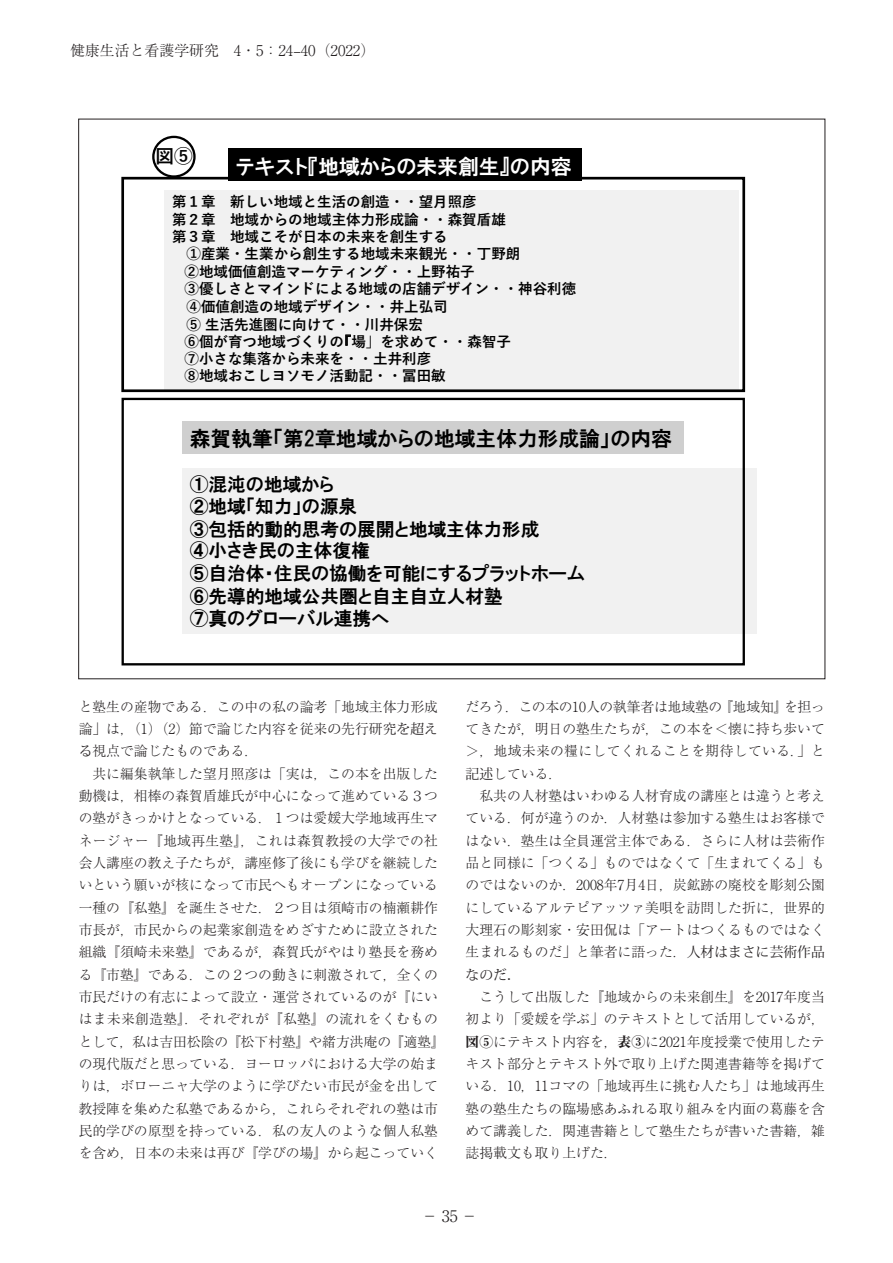
<style>
.page{position:relative;width:893px;height:1263px;background:#fff}
.page>*{position:absolute;margin:0;border:0;box-sizing:border-box;transform-origin:0 0}
.t1{font:20.7px "HGP Gothic E";color:#000}
.t2{font:20.7px "HGP Gothic E";color:#fff}
.t3{font:18.6px/22.4px "HGP Gothic E";color:#000}
.t4{font:700 18.6px "Yu Gothic";color:#000}
.t5{font:300 15.9px "Ryumin Pr 6 N";color:#231f20}
.t6{font:300 14.85px "Ryumin Pr 6 N";color:#231f20}
.t7{font:700 14.55px "Yu Gothic";color:#000}
.本文-ｍ-行頭1字下げ{font:300 13.8px/22.4px "Ryumin Pr 6 N";color:#231f20;text-align:justify}
.s1{font-family:"HGP Gothic E";font-weight:400;font-size:14.25px}
.s2{font-family:"Koz Min Pr 6 N";font-weight:400}
.s3{font-weight:800}
</style>
<div class="page">
<div style="left:182px;top:468px;width:575px;height:165px;background:#f1f1f1"></div>
<div style="left:165px;top:190px;width:574px;height:201px;background:#f1f1f1"></div>
<div style="left:228px;top:148px;width:354px;height:33px;background:#000"></div>
<div style="left:182px;top:421px;width:502px;height:32px;background:#cfcfcf"></div>
<div style="left:122px;top:398px;width:623px;height:267px;border:2px solid #000"></div>
<div style="left:121px;top:177px;width:624px;height:215px;border:3px solid #000"></div>
<div style="left:152px;top:136px;width:44px;height:42px;border:2px solid #000;border-radius:50%"></div>
<p class="t6" style="left:70px;top:38px;width:307px">健康生活と看護学研究　4・5：24–40（2022）</p>
<p class="t4" style="left:156px;top:146px;width:39px">図⑤</p>
<p class="t2" style="left:236px;top:156px;width:337px">テキスト『地域からの未来創生』の内容</p>
<p class="t7" style="left:172px;top:194px;width:306px">第１章 新しい地域と⽣活の創造・・望⽉照彦</p>
<p class="t7" style="left:172px;top:211px;width:335px">第２章 地域からの地域主体⼒形成論・・森賀盾雄</p>
<p class="t7" style="left:172px;top:229px;width:277px">第３章 地域こそが⽇本の未来を創⽣する</p>
<p class="t7" style="left:187px;top:245px;width:335px">①産業・⽣業から創⽣する地域未来観光・・丁野朗</p>
<p class="t7" style="left:185px;top:263px;width:292px">②地域価値創造マーケティング・・上野祐⼦</p>
<p class="t7" style="left:185px;top:281px;width:393px">③優しさとマインドによる地域の店舗デザイン・・神⾕利徳</p>
<p class="t7" style="left:187px;top:298px;width:263px">④価値創造の地域デザイン・・井上弘司</p>
<p class="t7" style="left:187px;top:316px;width:238px">⑤ ⽣活先進圏に向けて・・川井保宏</p>
<p class="t7" style="left:185px;top:333px;width:328px">⑥個が育つ地域づくりの<span class="s1">「</span>場」を求めて・・森智⼦</p>
<p class="t7" style="left:185px;top:350px;width:248px">⑦⼩さな集落から未来を・・⼟井利彦</p>
<p class="t7" style="left:185px;top:368px;width:263px">⑧地域おこしヨソモノ活動記・・冨⽥敏</p>
<p class="t1" style="left:190px;top:429px;width:484px">森賀執筆「第2章地域からの地域主体力形成論」の内容</p>
<p class="t3" style="left:190px;top:473px;width:397px">①混沌の地域から<br>②地域「知力」の源泉<br>③包括的動的思考の展開と地域主体力形成<br>④小さき民の主体復権<br>⑤自治体・住民の協働を可能にするプラットホーム<br>⑥先導的地域公共圏と自主自立人材塾<br>⑦真のグローバル連携へ</p>
<p class="本文-ｍ-行頭1字下げ" style="left:79px;top:694px;width:361px">と塾生の産物である．この中の私の論考「地域主体力形成論」は，（1）（2）節で論じた内容を従来<span class="s2">の</span>先行研究<span class="s2">を超える</span>視点で論じたものである．</p>
<p class="本文-ｍ-行頭1字下げ" style="left:79px;top:761px;width:368px;text-align:center">共に編集執筆した望月照彦は「実は，この本を出版した<br>動機は，相棒の森賀盾雄氏が中心になって進めている３つの塾がきっかけとなっている．１つは愛媛大学地域再生マネージャー『地域再生塾』，これは森賀教授の大学での社会人講座の教え子たちが，講座修了後にも学びを継続したいという願いが核になって市民へもオープンになっている一種の『私塾』を誕生させた．２つ目は須崎市の楠瀬耕作市長が，市民からの起業家創造をめざすために設立された組織『須崎未来塾』であるが，森賀氏がやはり塾長を務める『市塾』である．この２つの動きに刺激されて，全くの市民だけの有志によって設立・運営されているのが『にいはま未来創造塾』．それぞれが『私塾』の流れをくむものとして，私は吉田松陰の『松下村塾』や緒方洪庵の『適塾』の現代版だと思っている．ヨーロッパにおける大学の始まりは，ボローニャ大学のように学びたい市民が金を出して教授陣を集めた私塾であるから，これらそれぞれの塾は市民的学びの原型を持っている．私の友人のような個人私塾を含め，日本の未来は再び『学びの場』から起こっていく</p>
<p class="本文-ｍ-行頭1字下げ" style="left:466px;top:694px;width:361px">だろう．この本の10人の執筆者は地域塾の『地域知』を担ってきたが，明日の塾生たちが，この本を＜懐に持ち歩いて＞，地域未来の糧にしてくれることを期待している．」と<span class="s2">記述</span>している．</p>
<p class="本文-ｍ-行頭1字下げ" style="left:466px;top:784px;width:361px;text-indent:14px">私共の人材塾<span class="s2">は</span>いわゆる人材育成の講座とは違うと考えている．何が違うのか．人材塾は参加する塾生はお客様ではない．塾生は全員運営主体である．さらに人材は芸術作品と同様に「つくる」ものではなくて「生まれてくる」ものではないのか．2008年7月4日，炭鉱跡の廃校を彫刻公園にしているアルテピアッツァ美唄を訪問した折に，世界的大理石の彫刻家・安田侃は「アートはつくるものではなく生まれるものだ」と筆者に語った．<span class="s2">人材はまさに芸術作品なのだ．</span></p>
<p class="本文-ｍ-行頭1字下げ" style="left:466px;top:985px;width:361px;text-indent:14px">こうして出版した『地域からの未来創生』を2017年度当初より「愛媛を学ぶ」のテキストとして活用しているが，<span class="s3">図⑤</span>にテキスト内容を，<span class="s3">表③</span>に2021年度授業で使用したテキスト部分とテキスト外で取り上げた関連書籍等を掲げている．10，11コマの「地域再生に挑む人たち」は地域再生塾の塾生たちの臨場感あふれる取り組みを内面の葛藤を含めて講義した．関連書籍として塾生たちが書いた書籍，雑誌掲載文も取り上げた．</p>
<p class="t5" style="left:422px;top:1203px;width:57px">－35－</p>
</div>
